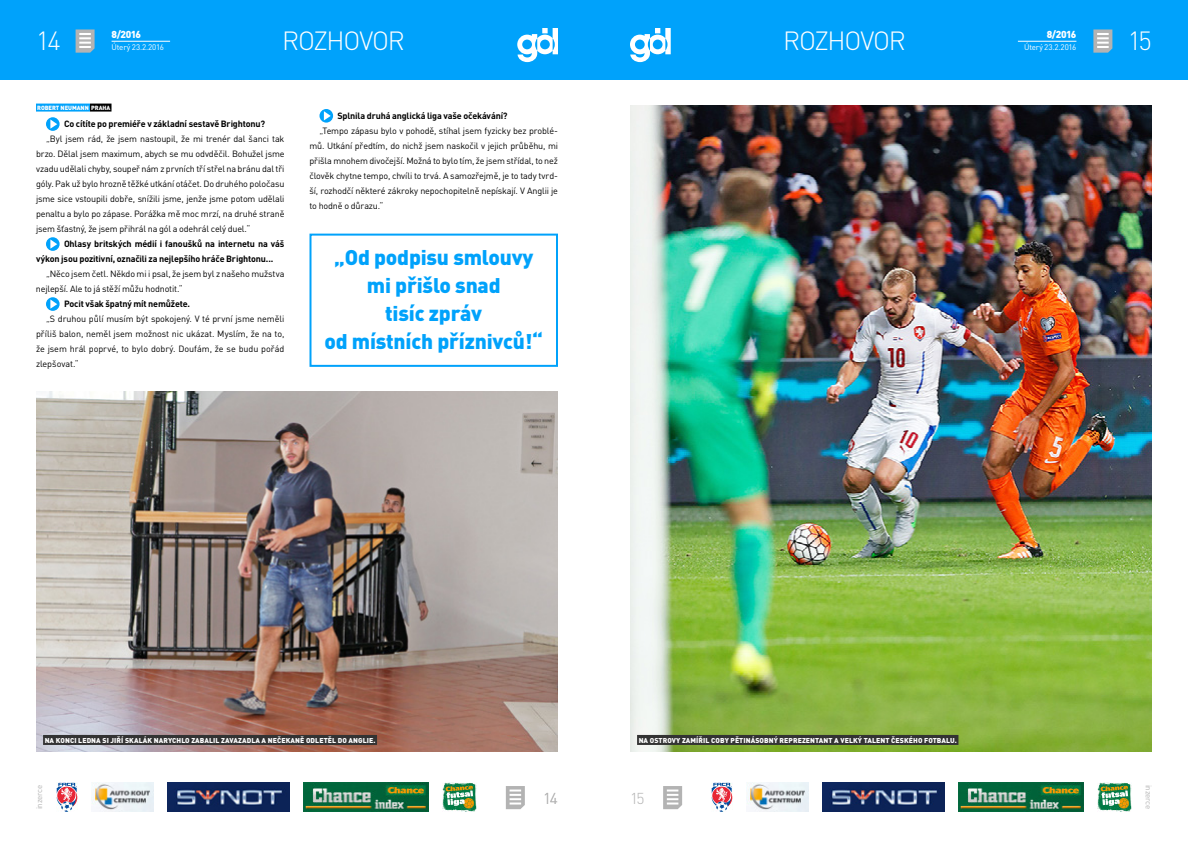
<style>
.page{position:relative;width:1188px;height:842px;background:#fff}
.page>*{position:absolute;margin:0;border:0;box-sizing:border-box;transform-origin:0 0}
.t1{font:300 26px "DIN Pro";letter-spacing:-.05em;color:#fff}
.t2{font:900 21px/28px "DIN Pro";letter-spacing:-.01em;color:#00a2fb;text-align:center}
.t3{font:300 15.6px "DIN Pro";color:#b3b3b3}
.t4{font:900 10px "DIN Pro";letter-spacing:-.055em;color:#fff}
.t5{font:9px/15px "DIN Pro";letter-spacing:-.015em;color:#000;text-align:justify}
.t6{font:700 9px/15px "DIN Pro";letter-spacing:-.015em;color:#000}
.t7{font:8px "DIN Pro";letter-spacing:-.02em;color:#fff}
.t8{font:8px "DIN Pro";letter-spacing:-.025em;color:#b3b3b3}
.t9{font:900 7px "DIN Pro";letter-spacing:.01em;color:#fff}
.t10{font:900 6px "DIN Pro";letter-spacing:-.01em;color:#fff}
</style>
<div class="page">
<div style="left:594px;top:0;width:594px;height:80px;background:#00a2fb"></div>
<div style="left:0;top:0;width:594px;height:80px;background:#00a2fb"></div>
<svg style="left:630px;top:28px;width:41px;height:34px"></svg>
<svg style="left:1093px;top:29px;width:19px;height:24px"></svg>
<svg style="left:517px;top:28px;width:41px;height:34px"></svg>
<svg style="left:76px;top:29px;width:19px;height:24px"></svg>
<svg style="left:663px;top:786px;width:19px;height:23px"></svg>
<svg style="left:506px;top:786px;width:19px;height:23px"></svg>
<img style="left:56px;top:782px;width:21px;height:30px">
<img style="left:91px;top:782px;width:62px;height:30px">
<img style="left:303px;top:782px;width:125px;height:30px">
<img style="left:712px;top:782px;width:21px;height:30px">
<img style="left:442px;top:782px;width:34px;height:30px">
<img style="left:1098px;top:782px;width:34px;height:30px">
<img style="left:167px;top:782px;width:122px;height:30px">
<img style="left:747px;top:782px;width:62px;height:30px">
<img style="left:959px;top:782px;width:125px;height:30px">
<img style="left:823px;top:782px;width:122px;height:30px">
<hr style="left:1018px;top:41px;width:58px;height:1px;background:#fff">
<hr style="left:112px;top:41px;width:58px;height:1px;background:#fff">
<img style="left:36px;top:392px;width:522px;height:360px">
<div style="left:36px;top:104px;width:54px;height:8px;background:#00a2fb"></div>
<div style="left:90px;top:104px;width:22px;height:8px;background:#000"></div>
<svg style="left:46px;top:117px;width:14px;height:14px"></svg>
<svg style="left:50px;top:119px;width:7px;height:10px"></svg>
<svg style="left:46px;top:237px;width:14px;height:14px"></svg>
<svg style="left:50px;top:239px;width:7px;height:10px"></svg>
<svg style="left:46px;top:297px;width:14px;height:14px"></svg>
<svg style="left:50px;top:299px;width:7px;height:10px"></svg>
<svg style="left:320px;top:109px;width:13px;height:14px"></svg>
<svg style="left:324px;top:111px;width:7px;height:9px"></svg>
<div style="left:43px;top:735px;width:334px;height:10px;background:#333"></div>
<div style="left:310px;top:234px;width:248px;height:133px;border:2px solid #00a2fb"></div>
<img style="left:630px;top:105px;width:522px;height:647px">
<div style="left:637px;top:735px;width:321px;height:10px;background:#333"></div>
<h1 class="t1" style="left:36px;top:23px;width:26px">14</h1>
<p class="t4" style="left:112px;top:28px;width:31px">8/2016</p>
<h1 class="t1" style="left:282px;top:23px;width:124px">ROZHOVOR</h1>
<h1 class="t1" style="left:783px;top:23px;width:124px">ROZHOVOR</h1>
<p class="t7" style="left:112px;top:42px;width:54px">Úterý 23.2.2016</p>
<p class="t10" style="left:37px;top:104px;width:75px">ROBERT NEUMANN PRAHA</p>
<p class="t6" style="left:64px;top:116px;width:203px">Co cítíte po premiéře v základní sestavě Brightonu?</p>
<p class="t5" style="left:36px;top:131px;width:250px;text-indent:10px">„Byl jsem rád, že jsem nastoupil, že mi trenér dal šanci tak brzo. Dělal jsem maximum, abych se mu odvděčil. Bohužel jsme vzadu udělali chyby, soupeř nám z prvních tří střel na bránu dal tři góly. Pak už bylo hrozně těžké utkání otáčet. Do druhého poločasu jsme sice vstoupili dobře, snížili jsme, jenže jsme potom udělali penaltu a bylo po zápase. Porážka mě moc mrzí, na druhé straně jsem šťastný, že jsem přihrál na gól a odehrál celý duel.“</p>
<p class="t6" style="left:36px;top:236px;width:250px;text-indent:28px">Ohlasy britských médií i fanoušků na internetu na váš výkon jsou pozitivní, označili za nejlepšího hráče Brightonu...</p>
<p class="t5" style="left:36px;top:266px;width:250px;text-indent:10px">„Něco jsem četl. Někdo mi i psal, že jsem byl z našeho mužstva nejlepší. Ale to já stěží můžu hodnotit.“</p>
<p class="t6" style="left:64px;top:296px;width:128px">Pocit však špatný mít nemůžete.</p>
<p class="t5" style="left:36px;top:311px;width:250px;text-indent:10px">„S druhou půlí musím být spokojený. V té první jsme neměli příliš balon, neměl jsem možnost nic ukázat. Myslím, že na to, že jsem hrál poprvé, to bylo dobrý. Doufám, že se budu pořád zlepšovat.“</p>
<p class="t6" style="left:338px;top:107px;width:172px">Splnila druhá anglická liga vaše očekávání?</p>
<p class="t5" style="left:310px;top:122px;width:250px;text-indent:10px">„Tempo zápasu bylo v pohodě, stíhal jsem fyzicky bez problé&shy;mů. Utkání předtím, do nichž jsem naskočil v jejich průběhu, mi přišla mnohem divočejší. Možná to bylo tím, že jsem střídal, to než člověk chytne tempo, chvíli to trvá. A samozřejmě, je to tady tvrd&shy;ší, rozhodčí některé zákroky nepochopitelně nepískají. V Anglii je to hodně o důrazu.“</p>
<h2 class="t2" style="left:324px;top:242px;width:220px">„Od podpisu smlouvy mi přišlo snad<br>tisíc zpráv<br>od místních příznivců!“</h2>
<p class="t4" style="left:1047px;top:28px;width:31px">8/2016</p>
<p class="t7" style="left:1024px;top:42px;width:54px">Úterý 23.2.2016</p>
<h1 class="t1" style="left:1128px;top:23px;width:26px">15</h1>
<p class="t9" style="left:45px;top:735px;width:332px">NA KONCI LEDNA SI JIŘÍ SKALÁK NARYCHLO ZABALIL ZAVAZADLA A NEČEKANĚ ODLETĚL DO ANGLIE.</p>
<p class="t8" style="left:34px;top:809px;width:26px;rotate:-90deg">inzerce</p>
<p class="t9" style="left:639px;top:735px;width:320px">NA OSTROVY ZAMÍŘIL COBY PĚTINÁSOBNÝ REPREZENTANT A VELKÝ TALENT ČESKÉHO FOTBALU.</p>
<h3 class="t3" style="left:543px;top:787px;width:16px">14</h3>
<h3 class="t3" style="left:630px;top:787px;width:16px">15</h3>
<p class="t8" style="left:1154px;top:785px;width:26px;rotate:90deg">inzerce</p>
</div>
